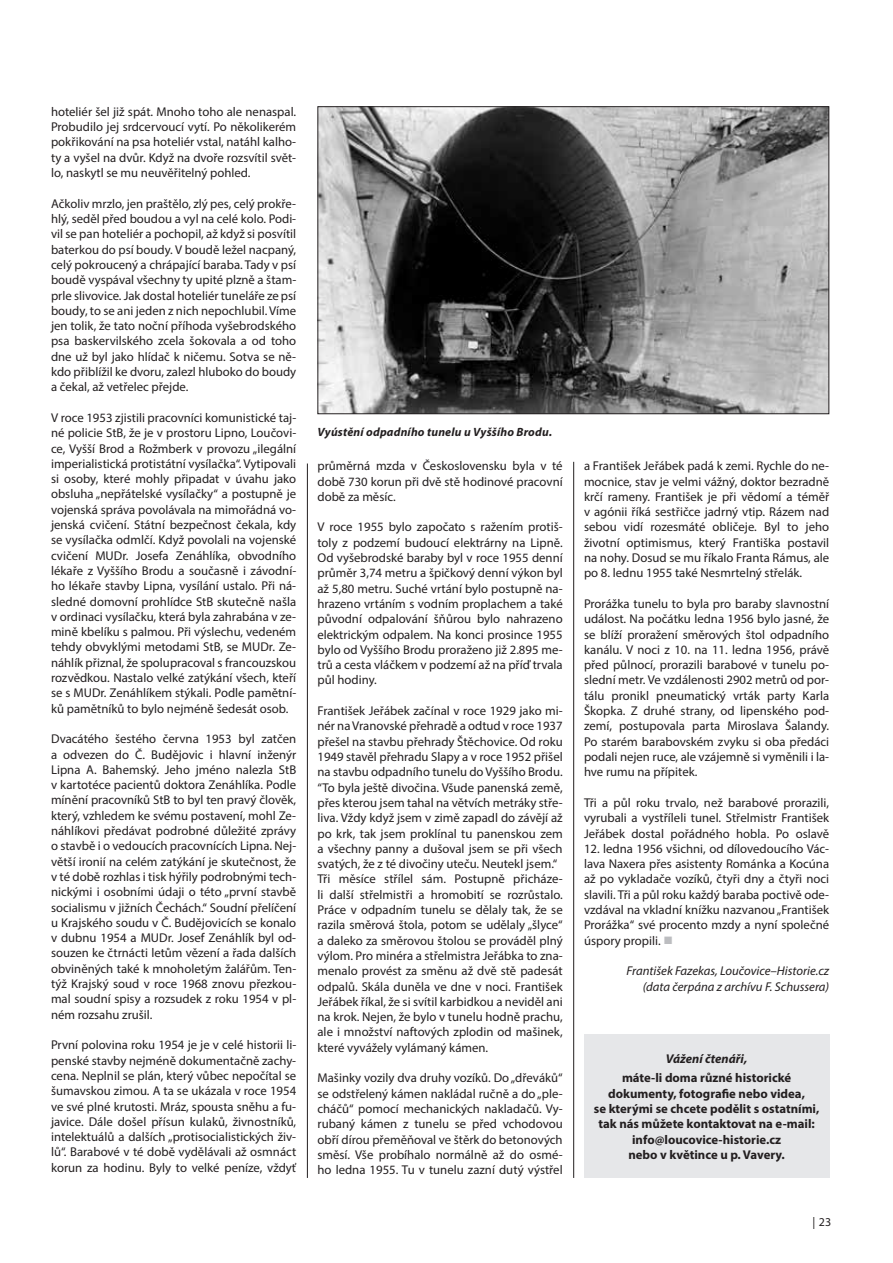
<style>
.page{position:relative;width:893px;height:1263px;background:#fff}
.page>*{position:absolute;margin:0;border:0;box-sizing:border-box;transform-origin:0 0}
.t1{font:12.75px/15.3px "Myriad Pro";color:#231f20;text-align:justify}
.t2{font:700 12.75px/15.3px "Myriad Pro";color:#231f20;text-align:center}
.t3{font:italic 12.75px/15.3px "Myriad Pro";color:#231f20;text-align:right}
.t4{font:italic 700 12.75px "Myriad Pro";color:#231f20}
.t5{font:italic 700 12px "Myriad Pro";letter-spacing:.015em;color:#231f20}
.t6{font:12px "Myriad Pro";color:#231f20}
.s1{color:#bcbdc0}
</style>
<div class="page">
<div style="left:584px;top:1034px;width:245px;height:144px;background:#e6e7e9"></div>
<img style="left:319px;top:108px;width:508px;height:304px">
<div style="left:317px;top:106px;width:512px;height:308px;border:1px solid #231f20"></div>
<hr style="left:307px;top:463px;width:1px;height:715px;background:#231f20">
<hr style="left:573px;top:462px;width:1px;height:716px;background:#231f20">
<p class="t1" style="left:51px;top:104px;width:247px">hoteliér šel již spát. Mnoho toho ale nenaspal.<br>Probudilo jej srdcervoucí vytí. Po několikerém pokřikování na psa hoteliér vstal, natáhl kalho&shy;ty a vyšel na dvůr. Když na dvoře rozsvítil svět&shy;lo, naskytl se mu neuvěřitelný pohled.</p>
<p class="t1" style="left:51px;top:196px;width:247px">Ačkoliv mrzlo, jen praštělo, zlý pes, celý prokře&shy;hlý, seděl před boudou a vyl na celé kolo. Podi&shy;vil se pan hoteliér a pochopil, až když si posvítil baterkou do psí boudy. V boudě ležel nacpaný, celý pokroucený a chrápající baraba. Tady v psí boudě vyspával všechny ty upité plzně a štam&shy;prle slivovice. Jak dostal hoteliér tuneláře ze psí boudy, to se ani jeden z nich nepochlubil. Víme jen tolik, že tato noční příhoda vyšebrodského psa baskervilského zcela šokovala a od toho dne už byl jako hlídač k ničemu. Sotva se ně&shy;kdo přiblížil ke dvoru, zalezl hluboko do boudy a čekal, až vetřelec přejde.</p>
<p class="t1" style="left:51px;top:410px;width:247px">V roce 1953 zjistili pracovníci komunistické taj&shy;né policie StB, že je v prostoru Lipno, Loučovi&shy;ce, Vyšší Brod a Rožmberk v provozu „ilegální imperialistická protistátní vysílačka“. Vytipovali si osoby, které mohly připadat v úvahu jako obsluha „nepřátelské vysílačky“ a postupně je vojenská správa povolávala na mimořádná vo&shy;jenská cvičení. Státní bezpečnost čekala, kdy se vysílačka odmlčí. Když povolali na vojenské cvičení MUDr. Josefa Zenáhlíka, obvodního lékaře z Vyššího Brodu a současně i závodní&shy;ho lékaře stavby Lipna, vysílání ustalo. Při ná&shy;sledné domovní prohlídce StB skutečně našla v ordinaci vysílačku, která byla zahrabána v ze&shy;mině kbelíku s palmou. Při výslechu, vedeném tehdy obvyklými metodami StB, se MUDr. Ze&shy;náhlík přiznal, že spolupracoval s francouzskou rozvědkou. Nastalo velké zatýkání všech, kteří se s MUDr. Zenáhlíkem stýkali. Podle pamětní&shy;ků pamětníků to bylo nejméně šedesát osob.</p>
<p class="t1" style="left:51px;top:731px;width:247px">Dvacátého šestého června 1953 byl zatčen a odvezen do Č. Budějovic i hlavní inženýr Lipna A. Bahemský. Jeho jméno nalezla StB v kartotéce pacientů doktora Zenáhlíka. Podle mínění pracovníků StB to byl ten pravý člověk, který, vzhledem ke svému postavení, mohl Ze&shy;náhlíkovi předávat podrobné důležité zprávy o stavbě i o vedoucích pracovnících Lipna. Nej&shy;větší ironií na celém zatýkání je skutečnost, že v té době rozhlas i tisk hýřily podrobnými tech&shy;nickými i osobními údaji o této „první stavbě socialismu v jižních Čechách.“ Soudní přelíčení u Krajského soudu v Č. Budějovicích se konalo v dubnu 1954 a MUDr. Josef Zenáhlík byl od&shy;souzen ke čtrnácti letům vězení a řada dalších obviněných také k mnoholetým žalářům. Ten&shy;týž Krajský soud v roce 1968 znovu přezkou&shy;mal soudní spisy a rozsudek z roku 1954 v pl&shy;ném rozsahu zrušil.</p>
<p class="t1" style="left:51px;top:1037px;width:247px">První polovina roku 1954 je je v celé historii li&shy;penské stavby nejméně dokumentačně zachy&shy;cena. Neplnil se plán, který vůbec nepočítal se šumavskou zimou. A ta se ukázala v roce 1954 ve své plné krutosti. Mráz, spousta sněhu a fu&shy;javice. Dále došel přísun kulaků, živnostníků, intelektuálů a dalších „protisocialistických živ&shy;lů“. Barabové v té době vydělávali až osmnáct korun za hodinu. Byly to velké peníze, vždyť</p>
<p class="t5" style="left:317px;top:424px;width:236px">Vyústění odpadního tunelu u Vyššího Brodu.</p>
<p class="t1" style="left:317px;top:458px;width:247px">průměrná mzda v Československu byla v té době 730 korun při dvě stě hodinové pracovní době za měsíc.</p>
<p class="t1" style="left:317px;top:519px;width:247px">V roce 1955 bylo započato s ražením protiš&shy;toly z podzemí budoucí elektrárny na Lipně.<br>Od vyšebrodské baraby byl v roce 1955 denní průměr 3,74 metru a špičkový denní výkon byl až 5,80 metru. Suché vrtání bylo postupně na&shy;hrazeno vrtáním s vodním proplachem a také původní odpalování šňůrou bylo nahrazeno elektrickým odpalem. Na konci prosince 1955 bylo od Vyššího Brodu proraženo již 2.895 me&shy;trů a cesta vláčkem v podzemí až na příď trvala půl hodiny.</p>
<p class="t1" style="left:317px;top:703px;width:247px;text-align:left">František Jeřábek začínal v roce 1929 jako mi&shy;nér na Vranovské přehradě a odtud v roce 1937 přešel na stavbu přehrady Štěchovice. Od roku 1949 stavěl přehradu Slapy a v roce 1952 přišel na stavbu odpadního tunelu do Vyššího Brodu. “To byla ještě divočina. Všude panenská země, přes kterou jsem tahal na větvích metráky stře&shy;liva. Vždy když jsem v zimě zapadl do závějí až po krk, tak jsem proklínal tu panenskou zem a všechny panny a dušoval jsem se při všech svatých, že z té divočiny uteču. Neutekl jsem.“ Tři měsíce střílel sám. Postupně přicháze&shy;li další střelmistři a hromobití se rozrůstalo.<br>Práce v odpadním tunelu se dělaly tak, že se razila směrová štola, potom se udělaly „šlyce“ a daleko za směrovou štolou se prováděl plný výlom. Pro minéra a střelmistra Jeřábka to zna&shy;menalo provést za směnu až dvě stě padesát odpalů. Skála duněla ve dne v noci. František Jeřábek říkal, že si svítil karbidkou a neviděl ani na krok. Nejen, že bylo v tunelu hodně prachu, ale i množství naftových zplodin od mašinek, které vyvážely vylámaný kámen.</p>
<p class="t1" style="left:317px;top:1070px;width:247px">Mašinky vozily dva druhy vozíků. Do „dřeváků“ se odstřelený kámen nakládal ručně a do „ple&shy;cháčů“ pomocí mechanických nakladačů. Vy&shy;rubaný kámen z tunelu se před vchodovou obří dírou přeměňoval ve štěrk do betonových směsí. Vše probíhalo normálně až do osmé&shy;ho ledna 1955. Tu v tunelu zazní dutý výstřel</p>
<p class="t1" style="left:584px;top:458px;width:247px">a František Jeřábek padá k zemi. Rychle do ne&shy;mocnice, stav je velmi vážný, doktor bezradně krčí rameny. František je při vědomí a téměř v agónii říká sestřičce jadrný vtip. Rázem nad sebou vidí rozesmáté obličeje. Byl to jeho životní optimismus, který Františka postavil na nohy. Dosud se mu říkalo Franta Rámus, ale po 8. lednu 1955 také Nesmrtelný střelák.</p>
<p class="t1" style="left:584px;top:596px;width:247px">Prorážka tunelu to byla pro baraby slavnostní událost. Na počátku ledna 1956 bylo jasné, že se blíží proražení směrových štol odpadního kanálu. V noci z 10. na 11. ledna 1956, právě před půlnocí, prorazili barabové v tunelu po&shy;slední metr. Ve vzdálenosti 2902 metrů od por&shy;tálu pronikl pneumatický vrták party Karla Škopka. Z druhé strany, od lipenského pod&shy;zemí, postupovala parta Miroslava Šalandy.<br>Po starém barabovském zvyku si oba předáci podali nejen ruce, ale vzájemně si vyměnili i la&shy;hve rumu na přípitek.</p>
<p class="t1" style="left:584px;top:795px;width:247px">Tři a půl roku trvalo, než barabové prorazili, vyrubali a vystříleli tunel. Střelmistr František Jeřábek dostal pořádného hobla. Po oslavě</p>
<p class="t1" style="left:584px;top:841px;width:247px">12. ledna 1956 všichni, od dílovedoucího Vác&shy;lava Naxera přes asistenty Románka a Kocúna až po vykladače vozíků, čtyři dny a čtyři noci slavili. Tři a půl roku každý baraba poctivě ode&shy;vzdával na vkladní knížku nazvanou „František Prorážka“ své procento mzdy a nyní společné úspory propili. <span class="s1">■</span></p>
<p class="t3" style="left:627px;top:963px;width:204px">František Fazekas, Loučovice–Historie.cz (data čerpána z archívu F. Schussera)</p>
<p class="t4" style="left:666px;top:1050px;width:83px">Vážení čtenáři,</p>
<p class="t2" style="left:594px;top:1070px;width:227px">máte-li doma různé historické dokumenty, fotografie nebo videa,<br>se kterými se chcete podělit s ostatními, tak nás můžete kontaktovat na e-mail: info@loucovice-historie.cz<br>nebo v květince u p. Vavery.</p>
<p class="t6" style="left:812px;top:1215px;width:20px">| 23</p>
</div>
